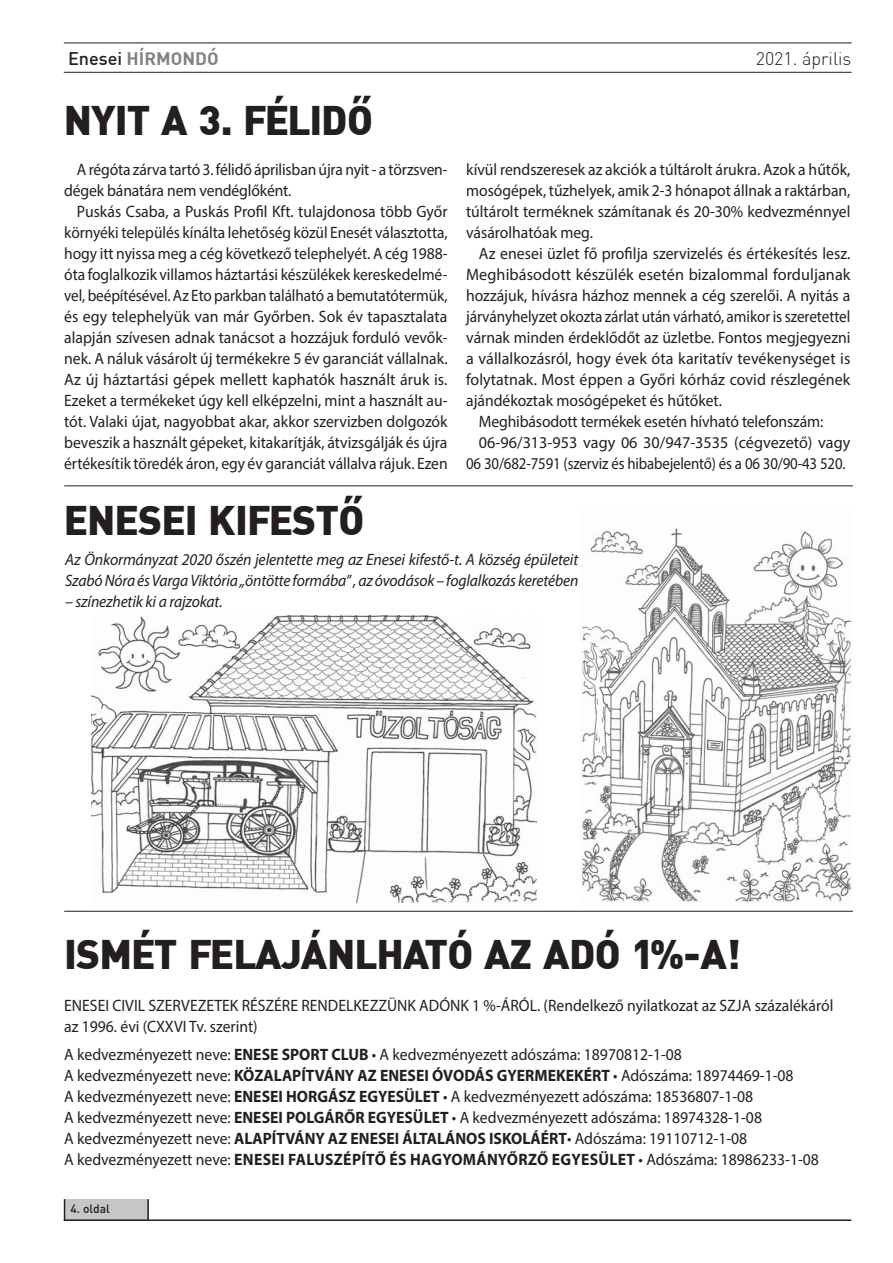
<style>
.page{position:relative;width:893px;height:1263px;background:#fff}
.page>*{position:absolute;margin:0;border:0;box-sizing:border-box;transform-origin:0 0}
.t1{font:40.5px "DIN Blk PFL";color:#231f20}
.t2{font:18px "Din CE Bol H";color:#808285}
.t3{font:18px "Din CE Lig H";color:#231f20}
.t4{font:16.5px/21px "Myriad Pro";color:#231f20;scale:.95 1}
.t5{font:16.5px "Myriad Pro";color:#231f20}
.t6{font:italic 16.5px/21px "Myriad Pro";letter-spacing:-.01em;color:#231f20;scale:.96 1}
.t7{font:16.5px "Myriad Pro";color:#231f20;scale:.93 1}
.t8{font:16.5px "Myriad Pro";color:#231f20;scale:.9 1}
.t9{font:16.5px "Myriad Pro";color:#231f20;scale:.96 1}
.t10{font:italic 16.5px "Myriad Pro";letter-spacing:-.01em;color:#231f20;scale:.95 1}
.t11{font:12px "Din CE Med H";color:#231f20}
.s1{font-family:"Din CE Med H";color:#231f20}
.s2{font-weight:700}
</style>
<div class="page">
<hr style="left:64px;top:72px;width:788px;height:1px;background:#231f20">
<hr style="left:64px;top:43px;width:788px;height:1px;background:#231f20">
<div style="left:64px;top:1199px;width:85px;height:21px;background:#c5c6c8"></div>
<hr style="left:147px;top:1199px;width:2px;height:21px;background:#231f20">
<svg style="left:64px;top:1199px;width:1px;height:20px"></svg>
<hr style="left:64px;top:1219px;width:787px;height:2px;background:#231f20">
<hr style="left:64px;top:485px;width:789px;height:1px;background:#231f20">
<hr style="left:64px;top:911px;width:789px;height:1px;background:#231f20">
<img style="left:581px;top:528px;width:270px;height:375px">
<img style="left:91px;top:615px;width:445px;height:289px">
<p class="t2" style="left:68px;top:47px;width:152px"><span class="s1">Enesei</span> HÍRMONDÓ</p>
<p class="t3" style="left:756px;top:48px;width:97px">2021. április</p>
<h1 class="t1" style="left:64px;top:106px;width:310px">NYIT A 3. FÉLIDŐ</h1>
<p class="t4" style="left:64px;top:161px;width:405px;text-indent:13px">A régóta zárva tartó 3. félidő áprilisban újra nyit - a törzsven&shy;dégek bánatára nem vendéglőként.</p>
<p class="t4" style="left:64px;top:203px;width:405px;text-align:justify;text-indent:13px">Puskás Csaba, a Puskás Profil Kft. tulajdonosa több Győr környéki település kínálta lehetőség közül Enesét választotta, hogy itt nyissa meg a cég következő telephelyét. A cég 1988- óta foglalkozik villamos háztartási készülékek kereskedelmé&shy;vel, beépítésével. Az Eto parkban található a bemutatótermük, és egy telephelyük van már Győrben. Sok év tapasztalata alapján szívesen adnak tanácsot a hozzájuk forduló vevők&shy;nek. A náluk vásárolt új termékekre 5 év garanciát vállalnak.<br>Az új háztartási gépek mellett kaphatók használt áruk is.<br>Ezeket a termékeket úgy kell elképzelni, mint a használt au&shy;tót. Valaki újat, nagyobbat akar, akkor szervizben dolgozók beveszik a használt gépeket, kitakarítják, átvizsgálják és újra értékesítik töredék áron, egy év garanciát vállalva rájuk. Ezen</p>
<h1 class="t1" style="left:64px;top:506px;width:301px">ENESEI KIFESTŐ</h1>
<p class="t4" style="left:466px;top:161px;width:406px;text-align:justify">kívül rendszeresek az akciók a túltárolt árukra. Azok a hűtők, mosógépek, tűzhelyek, amik 2-3 hónapot állnak a raktárban, túltárolt terméknek számítanak és 20-30% kedvezménnyel vásárolhatóak meg.</p>
<p class="t9" style="left:479px;top:247px;width:389px">Az enesei üzlet fő profilja szervizelés és értékesítés lesz.</p>
<p class="t5" style="left:466px;top:268px;width:386px">Meghibásodott készülék esetén bizalommal forduljanak</p>
<p class="t4" style="left:466px;top:287px;width:406px">hozzájuk, hívásra házhoz mennek a cég szerelői. A nyitás a</p>
<p class="t7" style="left:466px;top:310px;width:415px">járványhelyzet okozta zárlat után várható, amikor is szeretettel</p>
<p class="t4" style="left:466px;top:329px;width:406px">várnak minden érdeklődőt az üzletbe. Fontos megjegyezni</p>
<p class="t5" style="left:466px;top:352px;width:386px">a vállalkozásról, hogy évek óta karitatív tevékenységet is</p>
<p class="t5" style="left:466px;top:373px;width:386px">folytatnak. Most éppen a Győri kórház covid részlegének</p>
<p class="t4" style="left:466px;top:392px;width:271px">ajándékoztak mosógépeket és hűtőket.</p>
<p class="t4" style="left:479px;top:413px;width:364px">Meghibásodott termékek esetén hívható telefonszám:</p>
<p class="t5" style="left:479px;top:436px;width:373px">06-96/313-953 vagy 06 30/947-3535 (cégvezető) vagy</p>
<p class="t8" style="left:466px;top:457px;width:423px">06 30/682-7591 (szerviz és hibabejelentő) és a 06 30/90-43 520.</p>
<p class="t6" style="left:65px;top:550px;width:536px">Az Önkormányzat 2020 őszén jelentette meg az Enesei kifestő-t. A község épületeit<br>Szabó Nóra és Varga Viktória „öntötte formába” , az óvodások – foglalkozás keretében</p>
<p class="t10" style="left:65px;top:595px;width:167px">– színezhetik ki a rajzokat.</p>
<h1 class="t1" style="left:64px;top:940px;width:677px">ISMÉT FELAJÁNLHATÓ AZ ADÓ 1%-A!</h1>
<p class="t4" style="left:64px;top:996px;width:811px">ENESEI CIVIL SZERVEZETEK RÉSZÉRE RENDELKEZZÜNK ADÓNK 1 %-ÁRÓL. (Rendelkező nyilatkozat az SZJA százalékáról az 1996. évi (CXXVI Tv. szerint)</p>
<p class="t4" style="left:64px;top:1046px;width:796px">A kedvezményezett neve: <span class="s2">ENESE SPORT CLUB</span> • A kedvezményezett adószáma: 18970812-1-08<br>A kedvezményezett neve: <span class="s2">KÖZALAPÍTVÁNY AZ ENESEI ÓVODÁS GYERMEKEKÉRT</span> • Adószáma: 18974469-1-08<br>A kedvezményezett neve: <span class="s2">ENESEI HORGÁSZ EGYESÜLET</span> • A kedvezményezett adószáma: 18536807-1-08<br>A kedvezményezett neve: <span class="s2">ENESEI POLGÁRŐR EGYESÜLET</span> • A kedvezményezett adószáma: 18974328-1-08<br>A kedvezményezett neve: <span class="s2">ALAPÍTVÁNY AZ ENESEI ÁLTALÁNOS ISKOLÁÉRT</span>• Adószáma: 19110712-1-08<br>A kedvezményezett neve: <span class="s2">ENESEI FALUSZÉPÍTŐ ÉS HAGYOMÁNYŐRZŐ EGYESÜLET</span> • Adószáma: 18986233-1-08</p>
<p class="t11" style="left:70px;top:1201px;width:41px">4. oldal</p>
</div>
